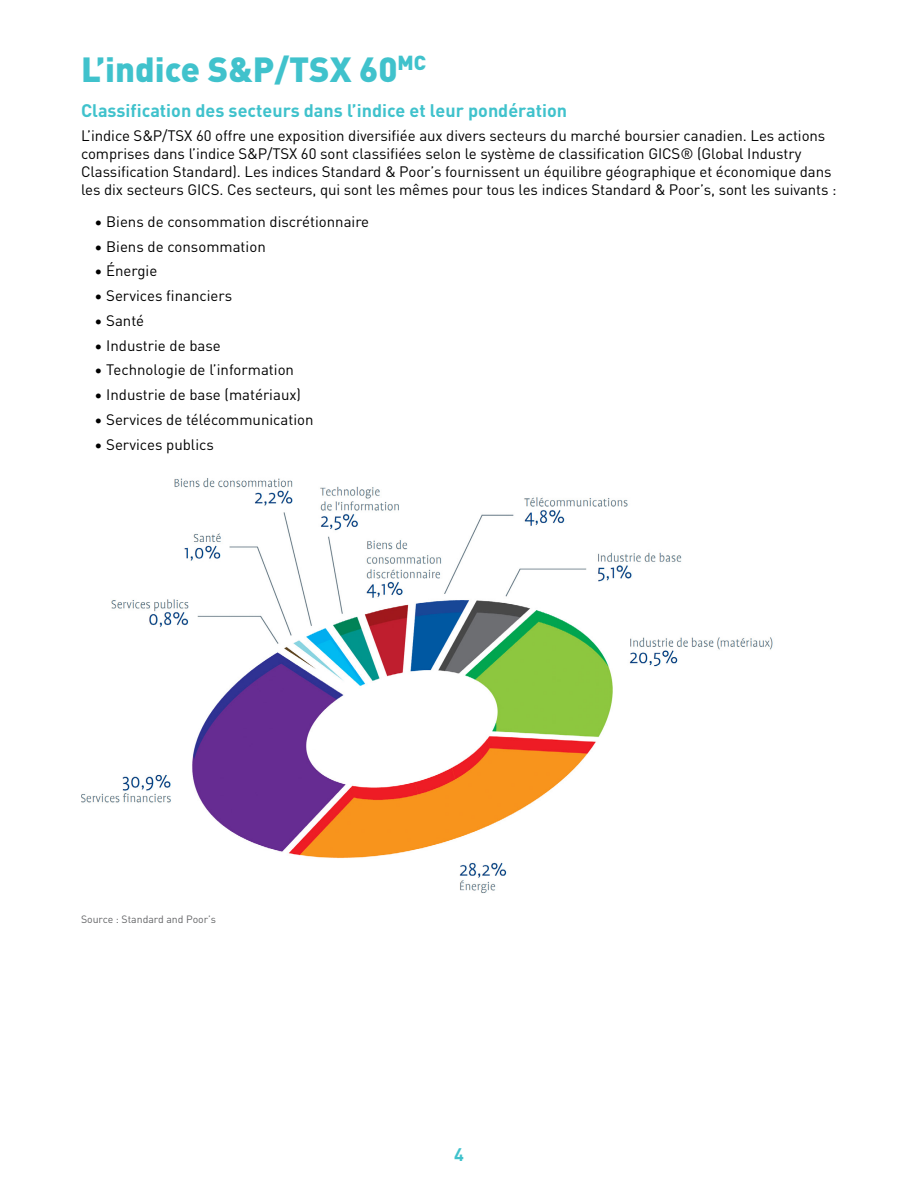
<style>
.page{position:relative;width:918px;height:1188px;background:#fff}
.page>*{position:absolute;margin:0;border:0;box-sizing:border-box;transform-origin:0 0}
.t1{font:900 34.5px "DIN Pro";color:#40c2cc}
.t2{font:700 18px "DIN Pro";color:#40c2cc}
.t3{font:15px/18px "DIN Pro";letter-spacing:-.005em;color:#000}
.t4{font:10.5px "DIN Pro";color:#636466}
</style>
<div class="page">
<img style="left:81px;top:478px;width:692px;height:415px">
<h1 class="t1" style="left:81px;top:41px;width:347px">L’indice S&amp;P/TSX 60<sup>MC</sup></h1>
<p class="t2" style="left:81px;top:96px;width:488px">Classification des secteurs dans l’indice et leur pondération</p>
<p class="t3" style="left:81px;top:126px;width:757px">L’indice S&amp;P/TSX 60 offre une exposition diversifiée aux divers secteurs du marché boursier canadien. Les actions comprises dans l’indice S&amp;P/TSX 60 sont classifiées selon le système de classification GICS® (Global Industry Classification Standard). Les indices Standard &amp; Poor’s fournissent un équilibre géographique et économique dans les dix secteurs GICS. Ces secteurs, qui sont les mêmes pour tous les indices Standard &amp; Poor’s, sont les suivants :</p>
<p class="t3" style="left:94px;top:211px;width:276px">• Biens de consommation discrétionnaire</p>
<p class="t3" style="left:94px;top:236px;width:173px">• Biens de consommation</p>
<p class="t3" style="left:94px;top:261px;width:64px">• Énergie</p>
<p class="t3" style="left:94px;top:286px;width:139px">• Services financiers</p>
<p class="t3" style="left:94px;top:310px;width:51px">• Santé</p>
<p class="t3" style="left:94px;top:335px;width:128px">• Industrie de base</p>
<p class="t3" style="left:94px;top:360px;width:201px">• Technologie de l’information</p>
<p class="t3" style="left:94px;top:385px;width:208px">• Industrie de base (matériaux)</p>
<p class="t3" style="left:94px;top:409px;width:221px">• Services de télécommunication</p>
<p class="t3" style="left:94px;top:434px;width:121px">• Services publics</p>
<p class="t4" style="left:81px;top:911px;width:137px">Source : Standard and Poor’s</p>
<p class="t2" style="left:454px;top:1141px;width:11px">4</p>
</div>
